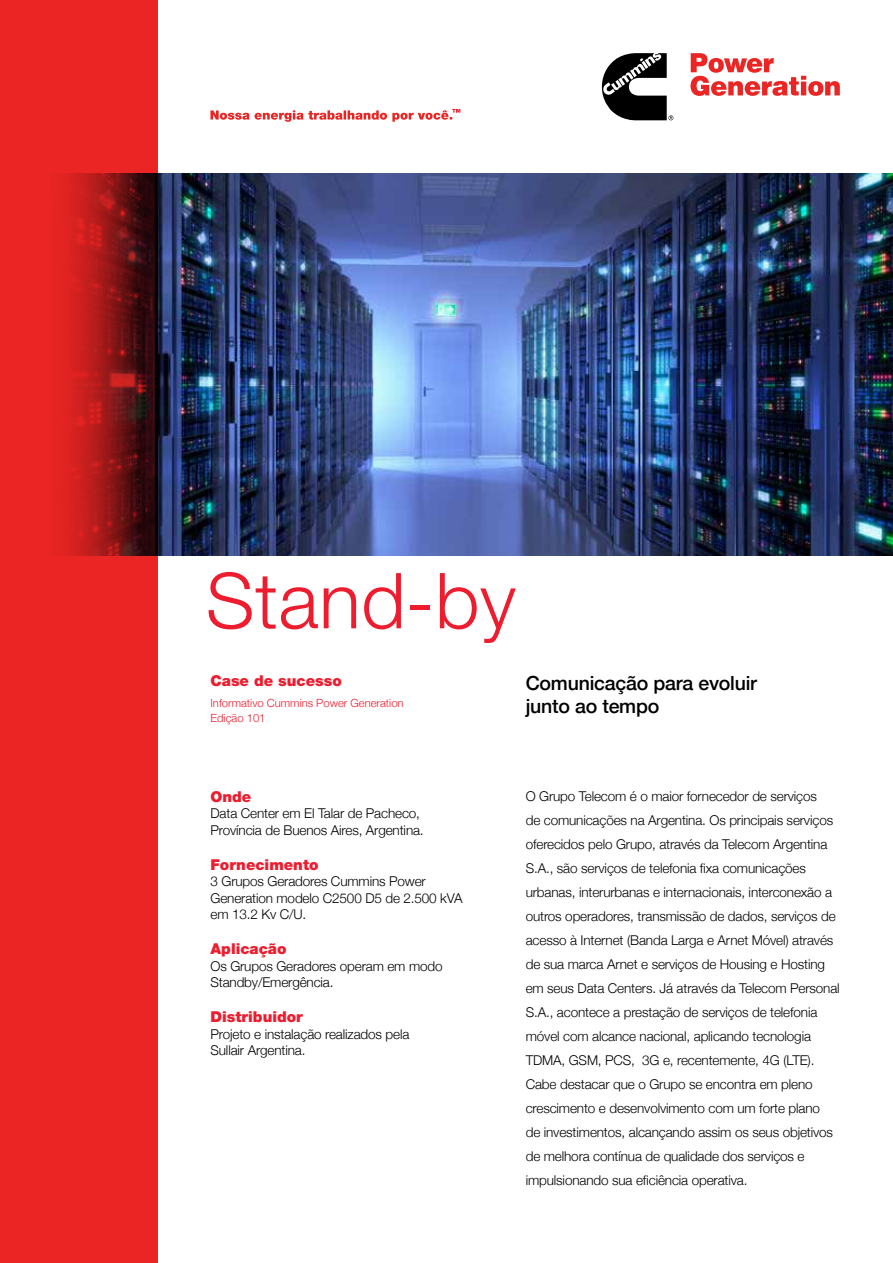
<style>
.page{position:relative;width:893px;height:1263px;background:#fff}
.page>*{position:absolute;margin:0;border:0;box-sizing:border-box;transform-origin:0 0}
.t1{font:300 77.25px "Helvetica Neue LT";letter-spacing:.005em;color:#ed1c2e}
.t2{font:500 19.5px/23.4px "Helvetica Neue";letter-spacing:-.01em;color:#000}
.t3{font:900 15px "Helvetica Neue LT";color:#ed1c2e}
.t4{font:300 13.5px/24px "Helvetica Neue";letter-spacing:-.01em;color:#000}
.t5{font:300 11.25px/14.2px "Helvetica Neue";color:#ed1c2e}
</style>
<div class="page">
<svg style="left:602px;top:53px;width:71px;height:68px"></svg>
<svg style="left:691px;top:53px;width:149px;height:43px"></svg>
<svg style="left:210px;top:109px;width:250px;height:13px"></svg>
<img style="left:157px;top:174px;width:736px;height:382px">
<svg style="left:0;top:0;width:157px;height:1263px;background:#d82220"></svg>
<h1 class="t1" style="left:206px;top:554px;width:312px">Stand-by</h1>
<p class="t3" style="left:210px;top:671px;width:133px">Case de sucesso</p>
<h2 class="t2" style="left:526px;top:669px;width:233px">Comunicação para evoluir junto ao tempo</h2>
<p class="t5" style="left:210px;top:695px;width:195px">Informativo Cummins Power Generation<br>Edição 101</p>
<p class="t3" style="left:210px;top:787px;width:42px">Onde</p>
<p class="t4" style="left:210px;top:804px;width:215px;line-height:16.5px">Data Center em El Talar de Pacheco,<br>Província de Buenos Aires, Argentina.</p>
<p class="t3" style="left:210px;top:855px;width:110px">Fornecimento</p>
<p class="t4" style="left:210px;top:872px;width:254px;line-height:16.5px">3 Grupos Geradores Cummins Power<br>Generation modelo C2500 D5 de 2.500 kVA em 13.2 Kv C/U.</p>
<p class="t3" style="left:210px;top:940px;width:78px">Aplicação</p>
<p class="t4" style="left:210px;top:957px;width:234px;line-height:16.5px">Os Grupos Geradores operam em modo<br>Standby/Emergência.</p>
<p class="t3" style="left:210px;top:1008px;width:94px">Distribuidor</p>
<p class="t4" style="left:210px;top:1025px;width:200px;line-height:16.5px">Projeto e instalação realizados pela<br>Sullair Argentina.</p>
<p class="t4" style="left:526px;top:783px;width:316px">O Grupo Telecom é o maior fornecedor de serviços<br>de comunicações na Argentina. Os principais serviços oferecidos pelo Grupo, através da Telecom Argentina S.A., são serviços de telefonia fixa comunicações urbanas, interurbanas e internacionais, interconexão a outros operadores, transmissão de dados, serviços de acesso à Internet (Banda Larga e Arnet Móvel) através de sua marca Arnet e serviços de Housing e Hosting em seus Data Centers. Já através da Telecom Personal S.A., acontece a prestação de serviços de telefonia móvel com alcance nacional, aplicando tecnologia TDMA, GSM, PCS, 3G e, recentemente, 4G (LTE).<br>Cabe destacar que o Grupo se encontra em pleno crescimento e desenvolvimento com um forte plano<br>de investimentos, alcançando assim os seus objetivos de melhora contínua de qualidade dos serviços e impulsionando sua eficiência operativa.</p>
</div>
